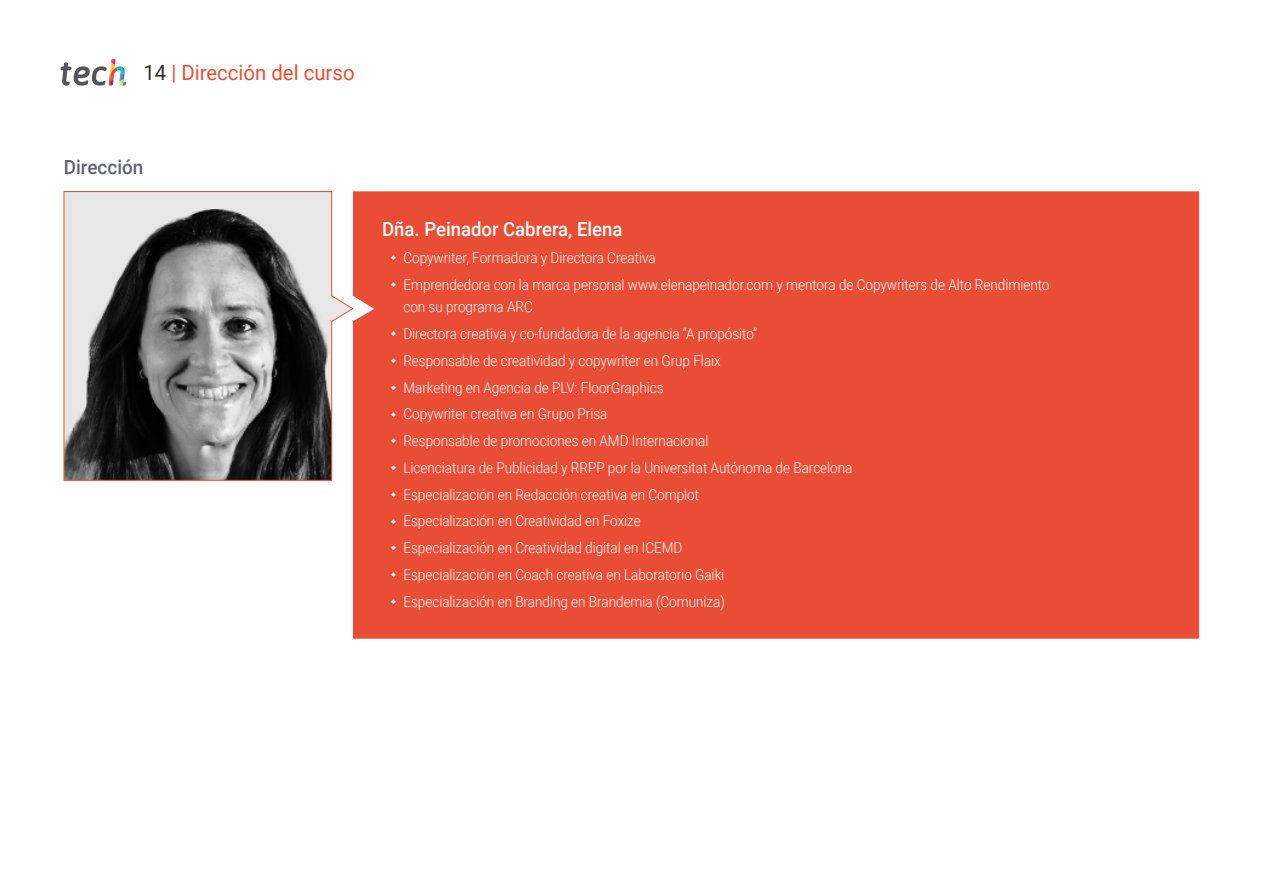
<style>
.page{position:relative;width:1263px;height:893px;background:#fff}
.page>*{position:absolute;margin:0;border:0;box-sizing:border-box;transform-origin:0 0}
.t1{font:21px "Roboto";color:#e94d35}
.t2{font:500 19.5px "Roboto";color:#fff;scale:.95 1}
.t3{font:500 19.5px "Roboto";color:#61646a}
.t4{font:300 15px/26.7px "Roboto";color:#fff;scale:.9 1}
.s1{color:#312e20}
</style>
<div class="page">
<svg style="left:61px;top:59px;width:65px;height:27px"></svg>
<div style="left:353px;top:191px;width:846px;height:448px;background:#e94d35"></div>
<svg style="left:64px;top:191px;width:289px;height:290px;background:#858383"></svg>
<svg style="left:392px;top:255px;width:4px;height:5px"></svg>
<svg style="left:392px;top:282px;width:4px;height:5px"></svg>
<svg style="left:392px;top:331px;width:4px;height:5px"></svg>
<svg style="left:392px;top:358px;width:4px;height:5px"></svg>
<svg style="left:392px;top:385px;width:4px;height:5px"></svg>
<svg style="left:392px;top:412px;width:4px;height:5px"></svg>
<svg style="left:392px;top:438px;width:4px;height:5px"></svg>
<svg style="left:392px;top:465px;width:4px;height:5px"></svg>
<svg style="left:392px;top:492px;width:4px;height:5px"></svg>
<svg style="left:392px;top:519px;width:4px;height:5px"></svg>
<svg style="left:392px;top:545px;width:4px;height:5px"></svg>
<svg style="left:392px;top:572px;width:4px;height:5px"></svg>
<svg style="left:392px;top:599px;width:4px;height:5px"></svg>
<h1 class="t1" style="left:144px;top:57px;width:213px"><span class="s1">14</span> | Dirección del curso</h1>
<h2 class="t3" style="left:64px;top:154px;width:81px">Dirección</h2>
<h2 class="t2" style="left:382px;top:215px;width:254px">Dña. Peinador Cabrera, Elena</h2>
<p class="t4" style="left:403px;top:244px;width:719px">Copywriter, Formadora y Directora Creativa<br>Emprendedora con la marca personal www.elenapeinador.com y mentora de Copywriters de Alto Rendimiento</p>
<p class="t4" style="left:403px;top:293px;width:500px">con su programa ARC<br>Directora creativa y co-fundadora de la agencia “A propósito”<br>Responsable de creatividad y copywriter en Grup Flaix<br>Marketing en Agencia de PLV: FloorGraphics<br>Copywriter creativa en Grupo Prisa<br>Responsable de promociones en AMD Internacional<br>Licenciatura de Publicidad y RRPP por la Universitat Autónoma de Barcelona Especialización en Redacción creativa en Complot<br>Especialización en Creatividad en Foxize<br>Especialización en Creatividad digital en ICEMD<br>Especialización en Coach creativa en Laboratorio Gaiki<br>Especialización en Branding en Brandemia (Comuniza)</p>
</div>
